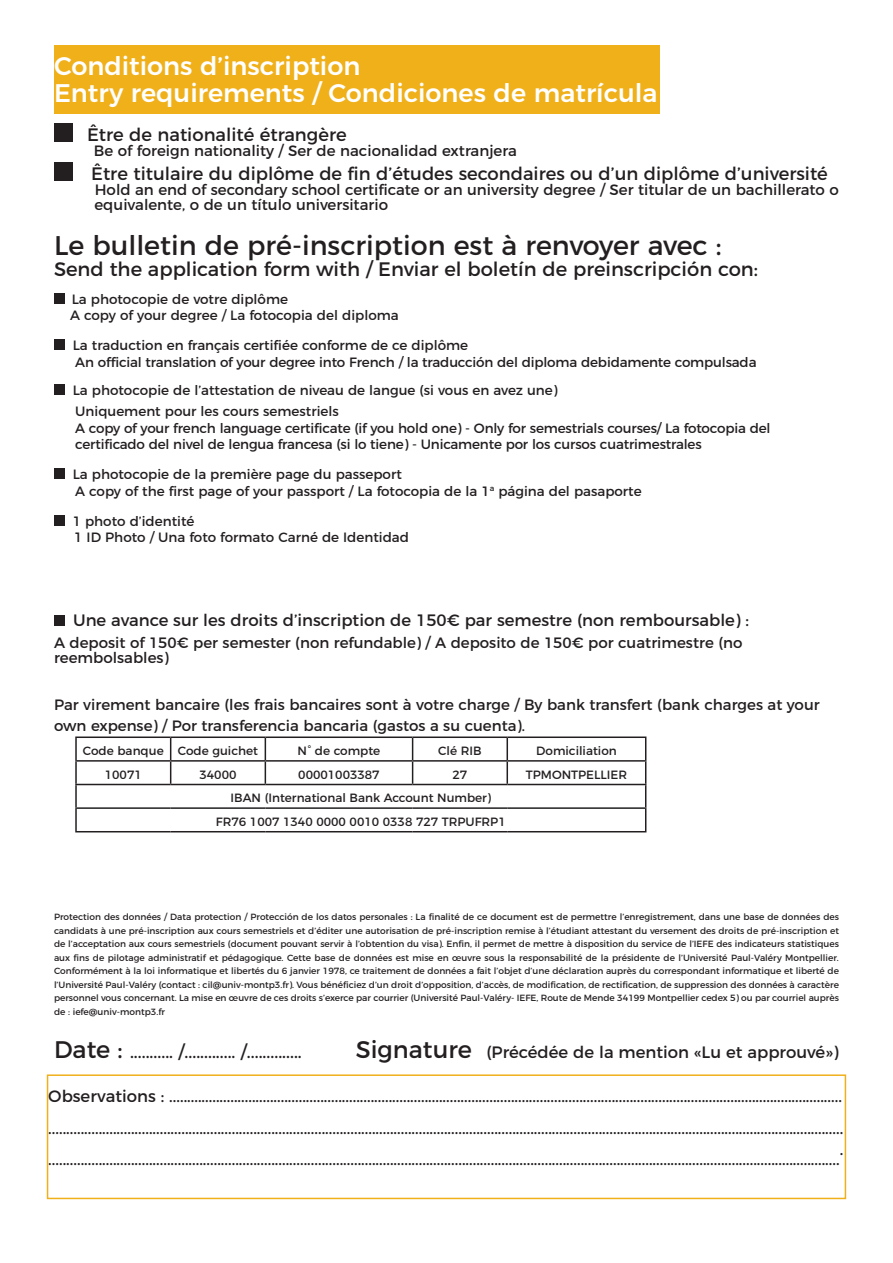
<style>
.page{position:relative;width:893px;height:1263px;background:#fff}
.page>*{position:absolute;margin:0;border:0;box-sizing:border-box;transform-origin:0 0}
.titres_blocs{font:27px "Montserrat";color:#231f20}
.titres_blocs-2{font:500 25.5px "Montserrat";color:#fff}
.titres_blocs-3{font:19.5px "Montserrat";color:#231f20}
.titres_blocs-4{font:18px "Montserrat";color:#231f20}
.titres_blocs-5{font:16.5px/31.5px "Montserrat";color:#231f20;text-align:justify}
.titres_blocs-6{font:15px/15px "Montserrat";color:#231f20}
.t1{font:13.5px/16.5px "Montserrat";letter-spacing:-.005em;color:#231f20}
.t2{font:12px "Montserrat";color:#231f20}
.t3{font:9px/13.5px "Montserrat";color:#231f20;text-align:justify}
.s1{font-size:24px}
</style>
<div class="page">
<div style="left:54px;top:45px;width:605px;height:68px;background:#f0b01a"></div>
<div style="left:54px;top:124px;width:18px;height:18px;background:#231f20"></div>
<div style="left:54px;top:163px;width:18px;height:18px;background:#231f20"></div>
<div style="left:54px;top:293px;width:11px;height:11px;background:#231f20"></div>
<div style="left:54px;top:339px;width:11px;height:11px;background:#231f20"></div>
<div style="left:54px;top:384px;width:11px;height:11px;background:#231f20"></div>
<div style="left:54px;top:468px;width:11px;height:11px;background:#231f20"></div>
<div style="left:54px;top:515px;width:11px;height:11px;background:#231f20"></div>
<div style="left:54px;top:615px;width:11px;height:10px;background:#231f20"></div>
<hr style="left:75px;top:736px;width:96px;height:2px;background:#231f20">
<hr style="left:75px;top:738px;width:2px;height:22px;background:#231f20">
<hr style="left:171px;top:736px;width:94px;height:2px;background:#231f20">
<hr style="left:265px;top:736px;width:148px;height:2px;background:#231f20">
<hr style="left:413px;top:736px;width:94px;height:2px;background:#231f20">
<hr style="left:507px;top:736px;width:139px;height:2px;background:#231f20">
<hr style="left:506px;top:738px;width:2px;height:22px;background:#231f20">
<hr style="left:75px;top:760px;width:96px;height:2px;background:#231f20">
<hr style="left:75px;top:762px;width:2px;height:22px;background:#231f20">
<hr style="left:171px;top:760px;width:94px;height:2px;background:#231f20">
<svg style="left:170px;top:738px;width:1px;height:46px"></svg>
<hr style="left:265px;top:760px;width:148px;height:2px;background:#231f20">
<svg style="left:265px;top:738px;width:1px;height:46px"></svg>
<hr style="left:413px;top:760px;width:94px;height:2px;background:#231f20">
<svg style="left:412px;top:738px;width:1px;height:46px"></svg>
<hr style="left:507px;top:760px;width:139px;height:2px;background:#231f20">
<hr style="left:506px;top:762px;width:2px;height:22px;background:#231f20">
<hr style="left:75px;top:784px;width:96px;height:1px;background:#231f20">
<hr style="left:75px;top:785px;width:2px;height:22px;background:#231f20">
<hr style="left:171px;top:784px;width:94px;height:1px;background:#231f20">
<hr style="left:265px;top:784px;width:148px;height:1px;background:#231f20">
<hr style="left:413px;top:784px;width:94px;height:1px;background:#231f20">
<hr style="left:507px;top:784px;width:139px;height:1px;background:#231f20">
<hr style="left:75px;top:807px;width:96px;height:2px;background:#231f20">
<hr style="left:75px;top:809px;width:2px;height:22px;background:#231f20">
<hr style="left:171px;top:807px;width:94px;height:2px;background:#231f20">
<hr style="left:265px;top:807px;width:148px;height:2px;background:#231f20">
<hr style="left:413px;top:807px;width:94px;height:2px;background:#231f20">
<hr style="left:507px;top:807px;width:139px;height:2px;background:#231f20">
<svg style="left:645px;top:738px;width:1px;height:93px"></svg>
<hr style="left:75px;top:831px;width:96px;height:1px;background:#231f20">
<hr style="left:171px;top:831px;width:94px;height:1px;background:#231f20">
<hr style="left:265px;top:831px;width:148px;height:1px;background:#231f20">
<hr style="left:413px;top:831px;width:94px;height:1px;background:#231f20">
<hr style="left:507px;top:831px;width:139px;height:1px;background:#231f20">
<div style="left:47px;top:1074px;width:799px;height:125px;border:2px solid #f0b01a"></div>
<p class="titres_blocs-2" style="left:54px;top:45px;width:308px">Conditions d’inscription</p>
<p class="titres_blocs-2" style="left:54px;top:72px;width:605px">Entry requirements / Condiciones de matrícula</p>
<p class="titres_blocs-4" style="left:87px;top:120px;width:261px">Être de nationalité étrangère</p>
<p class="titres_blocs-6" style="left:94px;top:142px;width:424px">Be of foreign nationality / Ser de nacionalidad extranjera</p>
<p class="titres_blocs-4" style="left:91px;top:159px;width:738px">Être titulaire du diplôme de fin d’études secondaires ou d’un diplôme d’université</p>
<p class="titres_blocs-6" style="left:95px;top:181px;width:745px">Hold an end of secondary school certificate or an university degree / Ser titular de un bachillerato o</p>
<p class="titres_blocs-6" style="left:94px;top:196px;width:295px">equivalente, o de un título universitario</p>
<p class="titres_blocs" style="left:54px;top:223px;width:669px">Le bulletin de pré-inscription est à renvoyer avec :</p>
<p class="titres_blocs-3" style="left:54px;top:253px;width:706px">Send the application form with / Enviar el boletín de preinscripción con:</p>
<p class="t1" style="left:72px;top:289px;width:218px">La photocopie de votre diplôme</p>
<p class="t1" style="left:70px;top:306px;width:330px">A copy of your degree / La fotocopia del diploma</p>
<p class="t1" style="left:73px;top:336px;width:397px">La traduction en français certifiée conforme de ce diplôme</p>
<p class="t1" style="left:75px;top:352px;width:683px">An official translation of your degree into French / la traducción del diploma debidamente compulsada</p>
<p class="t1" style="left:73px;top:381px;width:486px">La photocopie de l’attestation de niveau de langue (si vous en avez une)</p>
<p class="t1" style="left:75px;top:402px;width:265px">Uniquement pour les cours semestriels</p>
<p class="t1" style="left:75px;top:418px;width:697px">A copy of your french language certificate (if you hold one) - Only for semestrials courses/ La fotocopia del certificado del nivel de lengua francesa (si lo tiene) - Unicamente por los cursos cuatrimestrales</p>
<p class="t1" style="left:73px;top:465px;width:331px">La photocopie de la première page du passeport</p>
<p class="t1" style="left:75px;top:481px;width:568px">A copy of the first page of your passport / La fotocopia de la 1<sup>a</sup> página del pasaporte</p>
<p class="t1" style="left:73px;top:511px;width:123px">1 photo d’identité</p>
<p class="t1" style="left:74px;top:528px;width:336px">1 ID Photo / Una foto formato Carné de Identidad</p>
<p class="titres_blocs-5" style="left:73px;top:602px;width:678px">Une avance sur les droits d’inscription de 150€ par semestre (non remboursable) :</p>
<p class="titres_blocs-6" style="left:54px;top:634px;width:690px">A deposit of 150€ per semester (non refundable) / A deposito de 150€ por cuatrimestre (no reembolsables)</p>
<p class="titres_blocs-6" style="left:54px;top:695px;width:767px">Par virement bancaire (les frais bancaires sont à votre charge / By bank transfert (bank charges at your</p>
<p class="titres_blocs-6" style="left:54px;top:716px;width:472px">own expense) / Por transferencia bancaria (gastos a su cuenta).</p>
<p class="t2" style="left:83px;top:741px;width:82px">Code banque</p>
<p class="t2" style="left:178px;top:741px;width:82px">Code guichet</p>
<p class="t2" style="left:298px;top:741px;width:84px">N° de compte</p>
<p class="t2" style="left:438px;top:741px;width:45px">Clé RIB</p>
<p class="t2" style="left:536px;top:741px;width:82px">Domiciliation</p>
<p class="t2" style="left:105px;top:765px;width:39px">10071</p>
<p class="t2" style="left:199px;top:765px;width:39px">34000</p>
<p class="t2" style="left:298px;top:765px;width:83px">00001003387</p>
<p class="t2" style="left:453px;top:765px;width:16px">27</p>
<p class="t2" style="left:526px;top:765px;width:103px">TPMONTPELLIER</p>
<p class="t2" style="left:231px;top:788px;width:262px">IBAN (International Bank Account Number)</p>
<p class="t2" style="left:216px;top:812px;width:291px">FR76 1007 1340 0000 0010 0338 727 TRPUFRP1</p>
<p class="t3" style="left:54px;top:909px;width:786px">Protection des données / Data protection / Protección de los datos personales : La finalité de ce document est de permettre l’enregistrement, dans une base de données des candidats à une pré-inscription aux cours semestriels et d’éditer une autorisation de pré-inscription remise à l’étudiant attestant du versement des droits de pré-inscription et de l’acceptation aux cours semestriels (document pouvant servir à l’obtention du visa). Enfin, il permet de mettre à disposition du service de l’IEFE des indicateurs statistiques aux fins de pilotage administratif et pédagogique. Cette base de données est mise en œuvre sous la responsabilité de la présidente de l’Université Paul-Valéry Montpellier.<br>Conformément à la loi informatique et libertés du 6 janvier 1978, ce traitement de données a fait l’objet d’une déclaration auprès du correspondant informatique et liberté de l’Université Paul-Valéry (contact : cil@univ-montp3.fr). Vous bénéficiez d’un droit d’opposition, d’accès, de modification, de rectification, de suppression des données à caractère personnel vous concernant. La mise en œuvre de ces droits s’exerce par courrier (Université Paul-Valéry- IEFE, Route de Mende 34199 Montpellier cedex 5) ou par courriel auprès de : iefe@univ-montp3.fr</p>
<p class="titres_blocs-4" style="left:54px;top:1037px;width:249px"><span class="s1">Date :</span> ........... /............. /..............</p>
<p class="titres_blocs-5" style="left:356px;top:1035px;width:484px"><span class="s1">Signature</span> (Précédée de la mention «Lu et approuvé»)</p>
<p class="titres_blocs-5" style="left:48px;top:1079px;width:796px">Observations : ........................................................................................................................................................................................... ............................................................................................................................................................................................................................. ............................................................................................................................................................................................................................</p>
<p class="titres_blocs-5" style="left:840px;top:1132px;width:5px">.</p>
</div>
